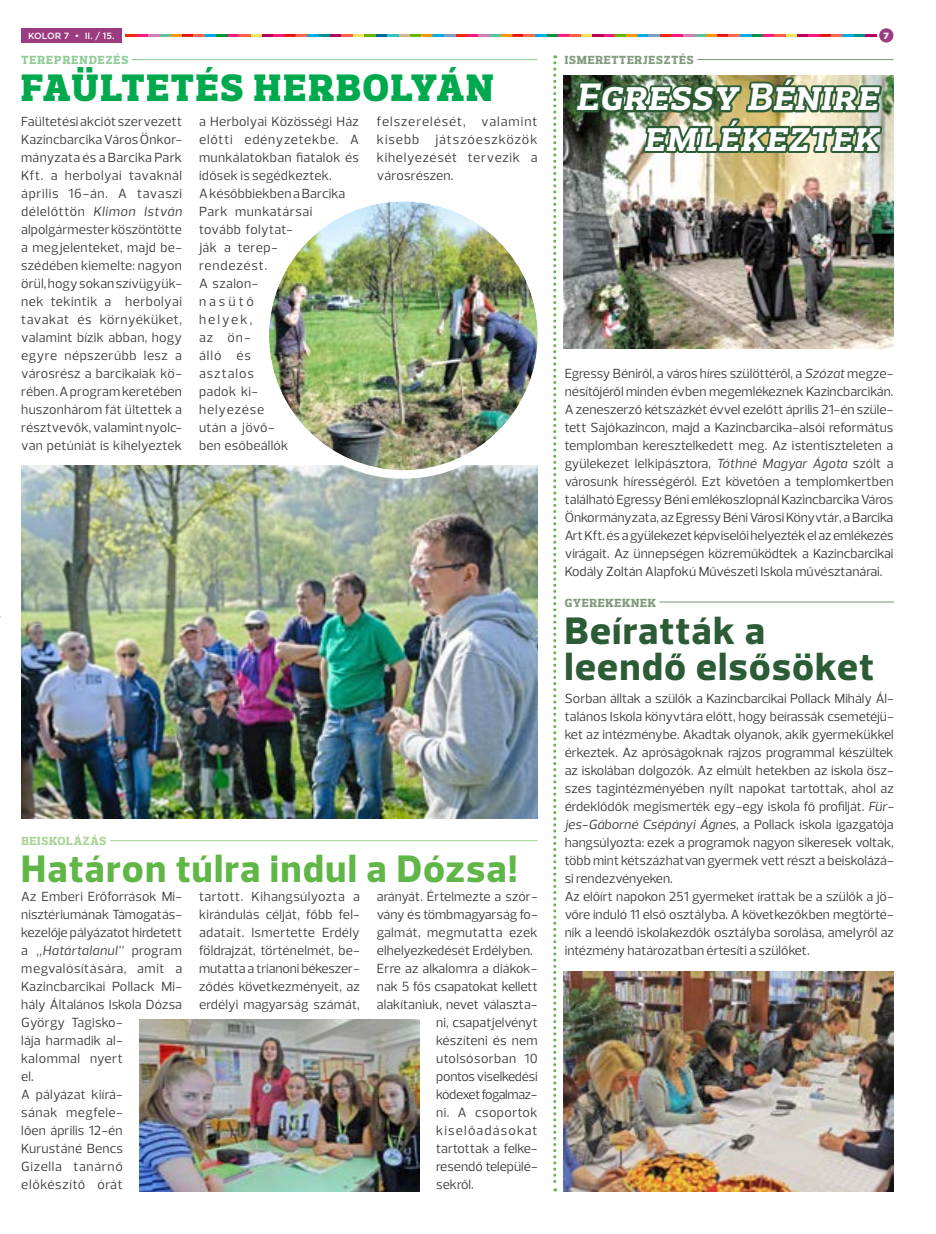
<style>
.page{position:relative;width:936px;height:1234px;background:#fff}
.page>*{position:absolute;margin:0;border:0;box-sizing:border-box;transform-origin:0 0}
.t1{font:800 39px/36px "Prelo";letter-spacing:.04em;color:#2b5c36}
.t2{font:800 39px "Prelo";letter-spacing:.04em;color:#61b648}
.t3{font:italic 700 39px/40.5px "Prelo Slab";letter-spacing:.04em;color:#fff;text-align:right}
.t4{font:900 39px "Prelo Slab";letter-spacing:.06em;color:#00a94e}
.t5{font:13.5px/18px "Prelo";color:#383a3b;text-align:justify}
.t6{font:13.5px/18px "Prelo";letter-spacing:.025em;color:#383a3b}
.t7{font:13.5px "Prelo";letter-spacing:.03em;color:#383a3b}
.t8{font:13.5px "Prelo";letter-spacing:.02em;color:#383a3b}
.t9{font:13.5px "Prelo";letter-spacing:-.025em;color:#383a3b}
.t10{font:13.5px "Prelo";letter-spacing:.085em;color:#383a3b}
.t11{font:800 12px "Prelo Slab";letter-spacing:.065em;color:#819a7e}
.t12{font:800 12px "Prelo Slab";letter-spacing:.09em;color:#8fcc97}
.t13{font:800 12px "Prelo Slab";letter-spacing:.065em;color:#abd597}
.t14{font:500 9px "Gotham";color:#fff}
.t15{font:900 9px "Gotham";color:#fff}
.s1{font-style:italic}
</style>
<div class="page">
<svg style="left:125px;top:34px;width:751px;height:3px;background:#ad6e67"></svg>
<div style="left:879px;top:28px;width:14px;height:15px;background:#9b3c81;border-radius:50%"></div>
<div style="left:21px;top:28px;width:100px;height:15px;background:#9b3c81"></div>
<img style="left:563px;top:75px;width:330px;height:274px">
<img style="left:572px;top:75px;width:312px;height:80px">
<hr style="left:564px;top:601px;width:329px;height:1px;background:#819a7e">
<div style="left:564px;top:598px;width:95px;height:6px;background:#fff"></div>
<hr style="left:21px;top:59px;width:516px;height:1px;background:#8fcc97">
<div style="left:21px;top:56px;width:111px;height:6px;background:#fff"></div>
<hr style="left:21px;top:839px;width:516px;height:2px;background:#abd597">
<div style="left:21px;top:836px;width:89px;height:6px;background:#fff"></div>
<svg style="left:553px;top:55px;width:3px;height:1136px"></svg>
<img style="left:563px;top:971px;width:330px;height:220px">
<img style="left:140px;top:1019px;width:279px;height:172px">
<img style="left:21px;top:465px;width:516px;height:353px">
<img style="left:269px;top:201px;width:268px;height:269px;border-radius:134px">
<div style="left:260px;top:193px;width:286px;height:285px;border:9px solid #fff;border-radius:50%"></div>
<hr style="left:564px;top:59px;width:329px;height:1px;background:#819a7e">
<div style="left:564px;top:56px;width:133px;height:6px;background:#fff"></div>
<p class="t14" style="left:28px;top:29px;width:88px">KOLOR 7 • II. / 15.</p>
<p class="t15" style="left:883px;top:29px;width:7px">7</p>
<p class="t12" style="left:21px;top:53px;width:108px">TEREPRENDEZÉS</p>
<h1 class="t4" style="left:22px;top:64px;width:473px">FAÜLTETÉS HERBOLYÁN</h1>
<p class="t5" style="left:21px;top:113px;width:162px">Faültetési akciót szervezett Kazincbarcika Város Önkor&shy;mányzata és a Barcika Park Kft. a herbolyai tavaknál április 16-án. A tavaszi délelőttön <span class="s1">Klimon István </span>alpolgármester köszöntötte a megjelenteket, majd be&shy;szédében kiemelte: nagyon örül, hogy sokan szívügyük&shy;nek tekintik a herbolyai tavakat és környéküket, valamint bízik abban, hogy egyre népszerűbb lesz a városrész a barcikaiak kö&shy;rében. A program keretében huszonhárom fát ültettek a résztvevők, valamint nyolc&shy;van petúniát is kihelyeztek</p>
<p class="t6" style="left:199px;top:112px;width:161px">a Herbolyai Közösségi Ház előtti edényzetekbe. A munkálatokban fiatalok és idősek is segédkeztek.<br>A későbbiekben a Barcika<br>Park munkatársai<br>tovább folytat-<br>ják a terep-<br>rendezést.<br>A szalon-<br>nasütő<br>helyek,<br>az ön-<br>álló és<br>asztalos<br>padok ki-<br>helyezése<br>után a jövő-<br>ben esőbeállók</p>
<p class="t5" style="left:377px;top:112px;width:162px">felszerelését, valamint kisebb játszóeszközök kihelyezését tervezik a városrészen.</p>
<p class="t13" style="left:21px;top:833px;width:86px">BEISKOLÁZÁS</p>
<h1 class="t2" style="left:21px;top:845px;width:497px">Határon túlra indul a Dózsa!</h1>
<p class="t5" style="left:21px;top:887px;width:162px;text-align:left">Az Emberi Erőforrások Mi&shy;nisztériumának Támogatás&shy;kezelője pályázatot hirdetett a <span class="s1">„Határtalanul”</span> program megvalósítására, amit a<br>Kazincbarcikai Pollack Mi&shy;hály Általános Iskola Dózsa<br>György Tagisko-<br>lája harmadik al&shy;kalommal nyert<br>el.<br>A pályázat kiírá-<br>sának megfele-<br>lően április 12-én<br>Kurustáné Bencs<br>Gizella tanárnő előkészítő órát</p>
<p class="t5" style="left:199px;top:886px;width:162px">tartott. Kihangsúlyozta a kirándulás célját, főbb fel&shy;adatait. Ismertette Erdély földrajzát, történelmét, be&shy;mutatta a trianoni békeszer&shy;ződés következményeit, az erdélyi magyarság számát,</p>
<p class="t5" style="left:377px;top:886px;width:162px">arányát. Értelmezte a szór-</p>
<p class="t5" style="left:377px;top:904px;width:162px">vány és tömbmagyarság fo-</p>
<p class="t8" style="left:377px;top:923px;width:162px">galmát, megmutatta ezek</p>
<p class="t5" style="left:377px;top:940px;width:157px">elhelyezkedését Erdélyben.</p>
<p class="t5" style="left:377px;top:958px;width:162px">Erre az alkalomra a diákok-</p>
<p class="t5" style="left:377px;top:976px;width:162px">nak 5 fős csapatokat kellett</p>
<p class="t5" style="left:377px;top:994px;width:162px">alakítaniuk, nevet választa-</p>
<p class="t5" style="left:436px;top:1012px;width:103px">ni, csapatjelvényt</p>
<p class="t5" style="left:436px;top:1030px;width:103px">készíteni és nem</p>
<p class="t7" style="left:436px;top:1049px;width:103px">utolsósorban 10</p>
<p class="t5" style="left:436px;top:1066px;width:103px">pontos viselkedési</p>
<p class="t9" style="left:436px;top:1085px;width:103px">kódexet fogalmaz-</p>
<p class="t7" style="left:436px;top:1103px;width:103px">ni. A csoportok</p>
<p class="t10" style="left:436px;top:1121px;width:103px">kiselőadásokat</p>
<p class="t5" style="left:436px;top:1138px;width:103px">tartottak a felke-</p>
<p class="t5" style="left:436px;top:1156px;width:103px">resendő települé-</p>
<p class="t5" style="left:436px;top:1174px;width:39px">sekről.</p>
<p class="t11" style="left:565px;top:53px;width:130px">ISMERETTERJESZTÉS</p>
<h1 class="t3" style="left:576px;top:77px;width:303px">Egressy Bénire emlékeztek</h1>
<p class="t5" style="left:564px;top:365px;width:330px">Egressy Béniről, a város híres szülöttéről, a <span class="s1">Szózat</span> megze&shy;nésítőjéről minden évben megemlékeznek Kazincbarcikán.<br>A zeneszerző kétszázkét évvel ezelőtt április 21-én szüle&shy;tett Sajókazincon, majd a Kazincbarcika-alsói református templomban keresztelkedett meg. Az istentiszteleten a gyülekezet lelkipásztora, <span class="s1">Tóthné Magyar Ágota</span> szólt a városunk hírességéről. Ezt követően a templomkertben található Egressy Béni emlékoszlopnál Kazincbarcika Város Önkormányzata, az Egressy Béni Városi Könyvtár, a Barcika Art Kft. és a gyülekezet képviselői helyezték el az emlékezés virágait. Az ünnepségen közreműködtek a Kazincbarcikai Kodály Zoltán Alapfokú Művészeti Iskola művésztanárai.</p>
<p class="t11" style="left:565px;top:595px;width:92px">GYEREKEKNEK</p>
<h1 class="t1" style="left:564px;top:613px;width:311px">Beíratták a leendő elsősöket</h1>
<p class="t5" style="left:564px;top:689px;width:330px;text-align:left">Sorban álltak a szülők a Kazincbarcikai Pollack Mihály Ál&shy;talános Iskola könyvtára előtt, hogy beírassák csemetéjü&shy;ket az intézménybe. Akadtak olyanok, akik gyermekükkel érkeztek. Az apróságoknak rajzos programmal készültek az iskolában dolgozók. Az elmúlt hetekben az iskola ös - szes tagintézményében nyílt napokat tartottak, ahol az érdeklődők megismerték egy-egy iskola fő profilját. <span class="s1">Für&shy;jes-Gáborné Csépányi Ágnes,</span> a Pollack iskola igazgatója hangsúlyozta: ezek a programok nagyon sikeresek voltak, több mint kétszázhatvan gyermek vett részt a beiskolázá&shy;si rendezvényeken.<br>Az előírt napokon 251 gyermeket írattak be a szülők a jö&shy;vőre induló 11 első osztályba. A következőkben megtörté&shy;nik a leendő iskolakezdők osztályba sorolása, amelyről az intézmény határozatban értesíti a szülőket.</p>
</div>
